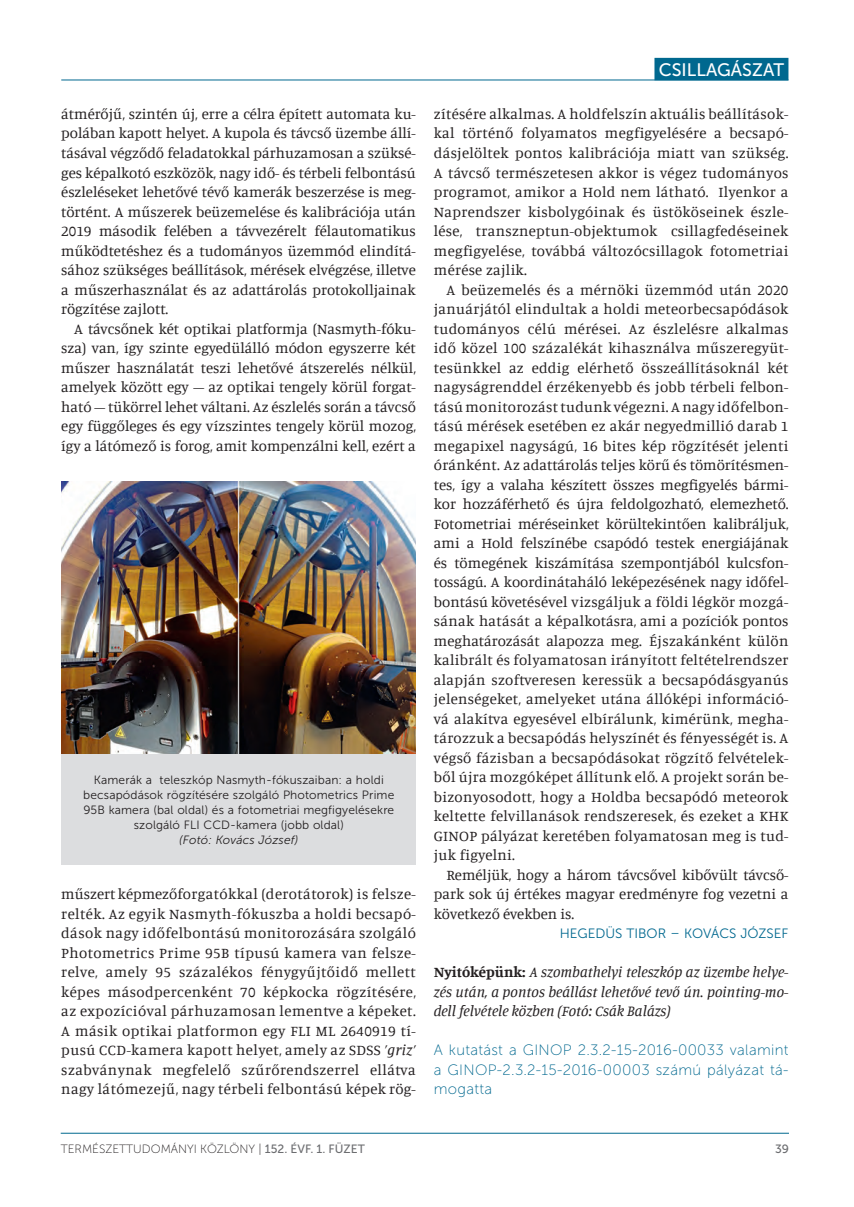
<style>
.page{position:relative;width:854px;height:1207px;background:#fff}
.page>*{position:absolute;margin:0;border:0;box-sizing:border-box;transform-origin:0 0}
.Rovat{font:18px "Museo Sans 500";color:#fff}
.Szövegtörzs{font:15px/19.5px "Manuale";letter-spacing:.02em;color:#231f20;text-align:justify}
.Normál{font:italic 15px/19.5px "Manuale";color:#231f20;text-align:justify}
.Normál-2{font:15px/19.5px "Manuale";color:#231f20;text-align:justify}
.Normál-3{font:15px/19.5px "Museo Sans 100";letter-spacing:.02em;color:#00688f;text-align:justify}
.Szerző{font:13.5px "Museo Sans 300";color:#00688f}
.Képaláírás{font:12px/15px "Museo Sans 300";letter-spacing:.01em;color:#231f20;text-align:center}
.t1{font:12px "Museo Sans 100";color:#231f20}
.Képaláírás-2{font:italic 12px "Museo Sans 300";letter-spacing:.01em;color:#231f20}
.t2{font:12px "Museo Sans 500";color:#6c6d70}
.s1{font-style:italic}
.s2{font-weight:700;font-style:normal}
.s3{font-family:"Museo Sans 500";color:#6c6d70}
</style>
<div class="page">
<hr style="left:61px;top:1133px;width:728px;height:1px;background:#00688f">
<hr style="left:61px;top:80px;width:727px;height:1px;background:#00688f">
<div style="left:654px;top:58px;width:134px;height:22px;background:#00688f"></div>
<img style="left:61px;top:482px;width:355px;height:274px">
<div style="left:62px;top:754px;width:354px;height:111px;background:#dcdddf"></div>
<p class="Szövegtörzs" style="left:61px;top:104px;width:356px">átmérőjű, szintén új, erre a célra épített automata ku&shy;polában kapott helyet. A kupola és távcső üzembe állí&shy;tásával végződő feladatokkal párhuzamosan a szüksé&shy;ges képalkotó eszközök, nagy idő- és térbeli felbontású észleléseket lehetővé tévő kamerák beszerzése is meg&shy;történt. A műszerek beüzemelése és kalibrációja után 2019 második felében a távvezérelt félautomatikus működtetéshez és a tudományos üzemmód elindítá&shy;sához szükséges beállítások, mérések elvégzése, illetve a műszerhasználat és az adattárolás protokolljainak rögzítése zajlott.</p>
<p class="Szövegtörzs" style="left:61px;top:318px;width:356px;text-indent:13px">A távcsőnek két optikai platformja (Nasmyth-fóku&shy;sza) van, így szinte egyedülálló módon egyszerre két műszer használatát teszi lehetővé átszerelés nélkül, amelyek között egy – az optikai tengely körül forgat&shy;ható – tükörrel lehet váltani. Az észlelés során a távcső egy függőleges és egy vízszintes tengely körül mozog, így a látómező is forog, amit kompenzálni kell, ezért a</p>
<p class="Képaláírás" style="left:83px;top:772px;width:312px">Kamerák a teleszkóp Nasmyth-fókuszaiban: a holdi becsapódások rögzítésére szolgáló Photometrics Prime 95B kamera (bal oldal) és a fotometriai megfigyelésekre szolgáló FLI CCD-kamera (jobb oldal)</p>
<p class="Képaláírás-2" style="left:179px;top:833px;width:121px">(Fotó: Kovács József)</p>
<p class="Szövegtörzs" style="left:61px;top:884px;width:356px">műszert képmezőforgatókkal (derotátorok) is felsze&shy;relték. Az egyik Nasmyth-fókuszba a holdi becsapó&shy;dások nagy időfelbontású monitorozására szolgáló Photometrics Prime 95B típusú kamera van felsze&shy;relve, amely 95 százalékos fénygyűjtőidő mellett képes másodpercenként 70 képkocka rögzítésére, az expozícióval párhuzamosan lementve a képeket.<br>A másik optikai platformon egy FLI ML 2640919 tí&shy;pusú CCD-kamera kapott helyet, amely az SDSS <span class="s1">’griz’ </span>szabványnak megfelelő szűrőrendszerrel ellátva nagy látómezejű, nagy térbeli felbontású képek rög-</p>
<p class="Rovat" style="left:659px;top:60px;width:127px">CSILLAGÁSZAT</p>
<p class="Szövegtörzs" style="left:434px;top:104px;width:356px">zítésére alkalmas. A holdfelszín aktuális beállítások&shy;kal történő folyamatos megfigyelésére a becsapó&shy;dásjelöltek pontos kalibrációja miatt van szükség.<br>A távcső természetesen akkor is végez tudományos programot, amikor a Hold nem látható. Ilyenkor a Naprendszer kisbolygóinak és üstököseinek észle&shy;lése, transzneptun-objektumok csillagfedéseinek megfigyelése, továbbá változócsillagok fotometriai mérése zajlik.</p>
<p class="Szövegtörzs" style="left:434px;top:279px;width:356px;text-indent:13px">A beüzemelés és a mérnöki üzemmód után 2020 januárjától elindultak a holdi meteorbecsapódások tudományos célú mérései. Az észlelésre alkalmas idő közel 100 százalékát kihasználva műszeregyüt&shy;tesünkkel az eddig elérhető összeállításoknál két nagyságrenddel érzékenyebb és jobb térbeli felbon&shy;tású monitorozást tudunk végezni. A nagy időfelbon&shy;tású mérések esetében ez akár negyedmillió darab 1 megapixel nagyságú, 16 bites kép rögzítését jelenti óránként. Az adattárolás teljes körű és tömörítésmen&shy;tes, így a valaha készített összes megfigyelés bármi&shy;kor hozzáférhető és újra feldolgozható, elemezhető.<br>Fotometriai méréseinket körültekintően kalibráljuk, ami a Hold felszínébe csapódó testek energiájának és tömegének kiszámítása szempontjából kulcsfon&shy;tosságú. A koordinátaháló leképezésének nagy időfel&shy;bontású követésével vizsgáljuk a földi légkör mozgá&shy;sának hatását a képalkotásra, ami a pozíciók pontos meghatározását alapozza meg. Éjszakánként külön kalibrált és folyamatosan irányított feltételrendszer alapján szoftveresen keressük a becsapódásgyanús jelenségeket, amelyeket utána állóképi információ&shy;vá alakítva egyesével elbírálunk, kimérünk, megha&shy;tározzuk a becsapódás helyszínét és fényességét is. A végső fázisban a becsapódásokat rögzítő felvételek&shy;ből újra mozgóképet állítunk elő. A projekt során be&shy;bizonyosodott, hogy a Holdba becsapódó meteorok keltette felvillanások rendszeresek, és ezeket a KHK GINOP pályázat keretében folyamatosan meg is tud&shy;juk figyelni.</p>
<p class="Normál-2" style="left:434px;top:864px;width:356px;text-indent:13px">Reméljük, hogy a három távcsővel kibővült távcső&shy;park sok új értékes magyar eredményre fog vezetni a következő években is.</p>
<p class="Szerző" style="left:560px;top:926px;width:230px">HEGEDÜS TIBOR – KOVÁCS JÓZSEF</p>
<p class="Normál" style="left:434px;top:962px;width:356px"><span class="s2">Nyitóképünk:</span> A szombathelyi teleszkóp az üzembe helye&shy;zés után, a pontos beállást lehetővé tevő ún. pointing-mo&shy;dell felvétele közben (Fotó: Csák Balázs)</p>
<p class="Normál-3" style="left:434px;top:1040px;width:356px">A kutatást a GINOP 2.3.2-15-2016-00033 valamint a GINOP-2.3.2-15-2016-00003 számú pályázat tá&shy;mogatta</p>
<p class="t1" style="left:61px;top:1142px;width:306px">TERMÉSZETTUDOMÁNYI KÖZLÖNY | <span class="s3">152. ÉVF. 1. FÜZET</span></p>
<p class="t2" style="left:775px;top:1142px;width:15px">39</p>
</div>
